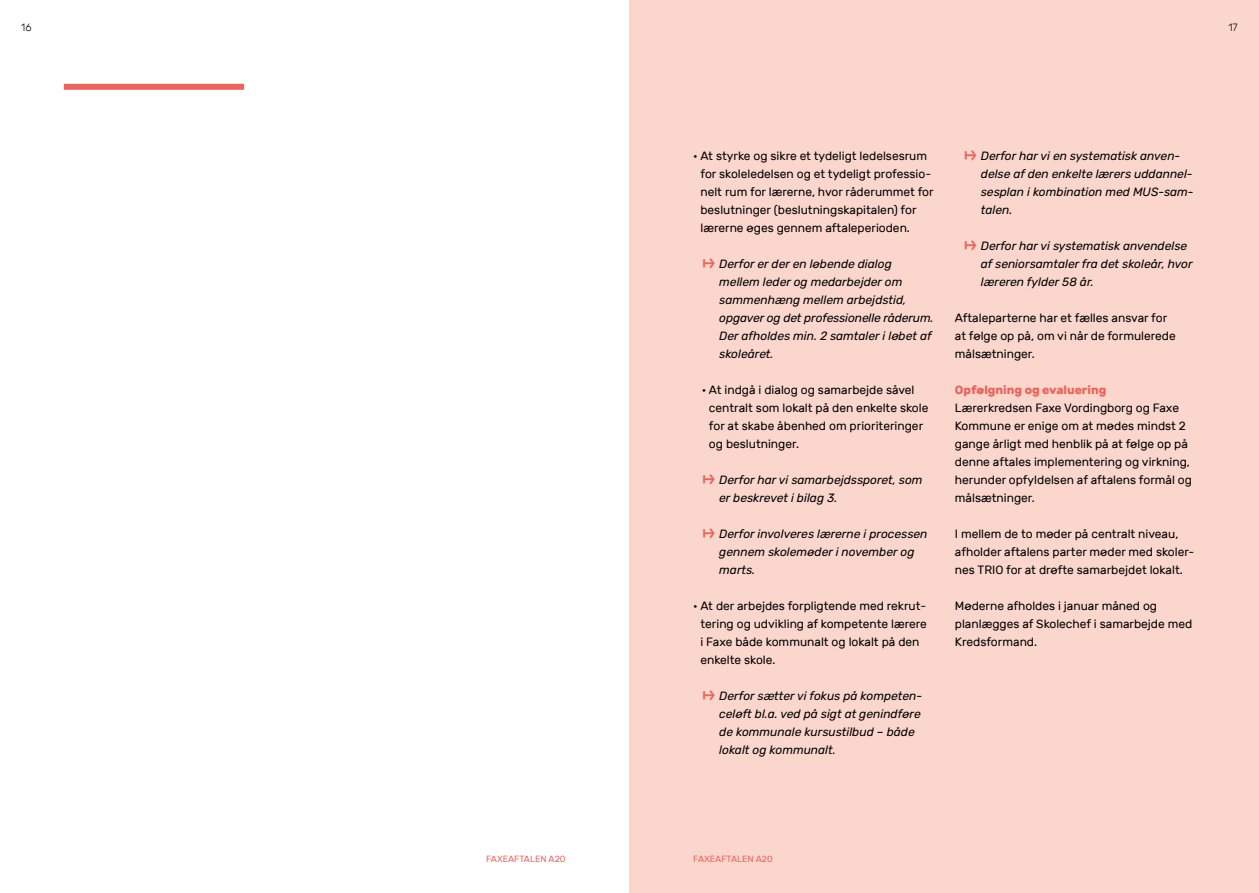
<style>
.page{position:relative;width:1259px;height:893px;background:#fff}
.page>*{position:absolute;margin:0;border:0;box-sizing:border-box;transform-origin:0 0}
.t1{font:12px/18px "Rubik";color:#000}
.t2{font:italic 12px/18px "Rubik";color:#000}
.t3{font:700 12px "Rubik";color:#ec635c}
.t4{font:300 10.5px "Rubik";color:#000}
.t5{font:9px "Rubik";color:#ec635c}
.s1{font-family:"Ernestine Pro";font-weight:700;font-style:normal;font-size:16.5px;color:#ec635c}
</style>
<div class="page">
<div style="left:64px;top:84px;width:180px;height:6px;background:#ec635c"></div>
<div style="left:629px;top:0;width:630px;height:893px;background:#fbd6cd"></div>
<p class="t4" style="left:21px;top:22px;width:12px">16</p>
<p class="t5" style="left:486px;top:854px;width:81px">FAXEAFTALEN A20</p>
<p class="t4" style="left:1228px;top:22px;width:11px">17</p>
<p class="t1" style="left:700px;top:147px;width:235px;text-indent:-7px">• At styrke og sikre et tydeligt ledelsesrum for skoleledelsen og et tydeligt professio&shy;nelt rum for lærerne, hvor råderummet for beslutninger (beslutningskapitalen) for lærerne øges gennem aftaleperioden.</p>
<p class="t2" style="left:719px;top:255px;width:216px;text-indent:-17px"><span class="s1">↦</span> Derfor er der en løbende dialog mellem leder og medarbejder om sammenhæng mellem arbejdstid, opgaver og det professionelle råderum.<br>Der afholdes min. 2 samtaler i løbet af skoleåret.</p>
<p class="t1" style="left:709px;top:381px;width:221px;text-indent:-7px">• At indgå i dialog og samarbejde såvel centralt som lokalt på den enkelte skole for at skabe åbenhed om prioriteringer og beslutninger.</p>
<p class="t2" style="left:719px;top:471px;width:205px;text-indent:-17px"><span class="s1">↦</span> Derfor har vi samarbejdssporet, som er beskrevet i bilag 3.</p>
<p class="t2" style="left:719px;top:525px;width:210px;text-indent:-17px"><span class="s1">↦</span> Derfor involveres lærerne i processen gennem skolemøder i november og marts.</p>
<p class="t1" style="left:700px;top:597px;width:228px;text-indent:-7px">• At der arbejdes forpligtende med rekrut&shy;tering og udvikling af kompetente lærere i Faxe både kommunalt og lokalt på den enkelte skole.</p>
<p class="t2" style="left:719px;top:687px;width:204px;text-indent:-17px"><span class="s1">↦</span> Derfor sætter vi fokus på kompeten&shy;celøft bl.a. ved på sigt at genindføre de kommunale kursustilbud – både lokalt og kommunalt.</p>
<p class="t2" style="left:981px;top:147px;width:214px;text-indent:-17px"><span class="s1">↦</span> Derfor har vi en systematisk anven&shy;delse af den enkelte lærers uddannel&shy;sesplan i kombination med MUS-sam&shy;talen.</p>
<p class="t2" style="left:981px;top:237px;width:213px;text-indent:-17px"><span class="s1">↦</span> Derfor har vi systematisk anvendelse af seniorsamtaler fra det skoleår, hvor læreren fylder 58 år.</p>
<p class="t1" style="left:955px;top:309px;width:222px">Aftaleparterne har et fælles ansvar for at følge op på, om vi når de formulerede målsætninger.</p>
<p class="t3" style="left:955px;top:383px;width:153px">Opfølgning og evaluering</p>
<p class="t1" style="left:955px;top:399px;width:239px">Lærerkredsen Faxe Vordingborg og Faxe Kommune er enige om at mødes mindst 2 gange årligt med henblik på at følge op på denne aftales implementering og virkning, herunder opfyldelsen af aftalens formål og målsætninger.</p>
<p class="t1" style="left:955px;top:525px;width:241px">I mellem de to møder på centralt niveau, afholder aftalens parter møder med skoler&shy;nes TRIO for at drøfte samarbejdet lokalt.</p>
<p class="t1" style="left:955px;top:597px;width:239px">Møderne afholdes i januar måned og planlægges af Skolechef i samarbejde med<br>Kredsformand.</p>
<p class="t5" style="left:693px;top:854px;width:81px">FAXEAFTALEN A20</p>
</div>
